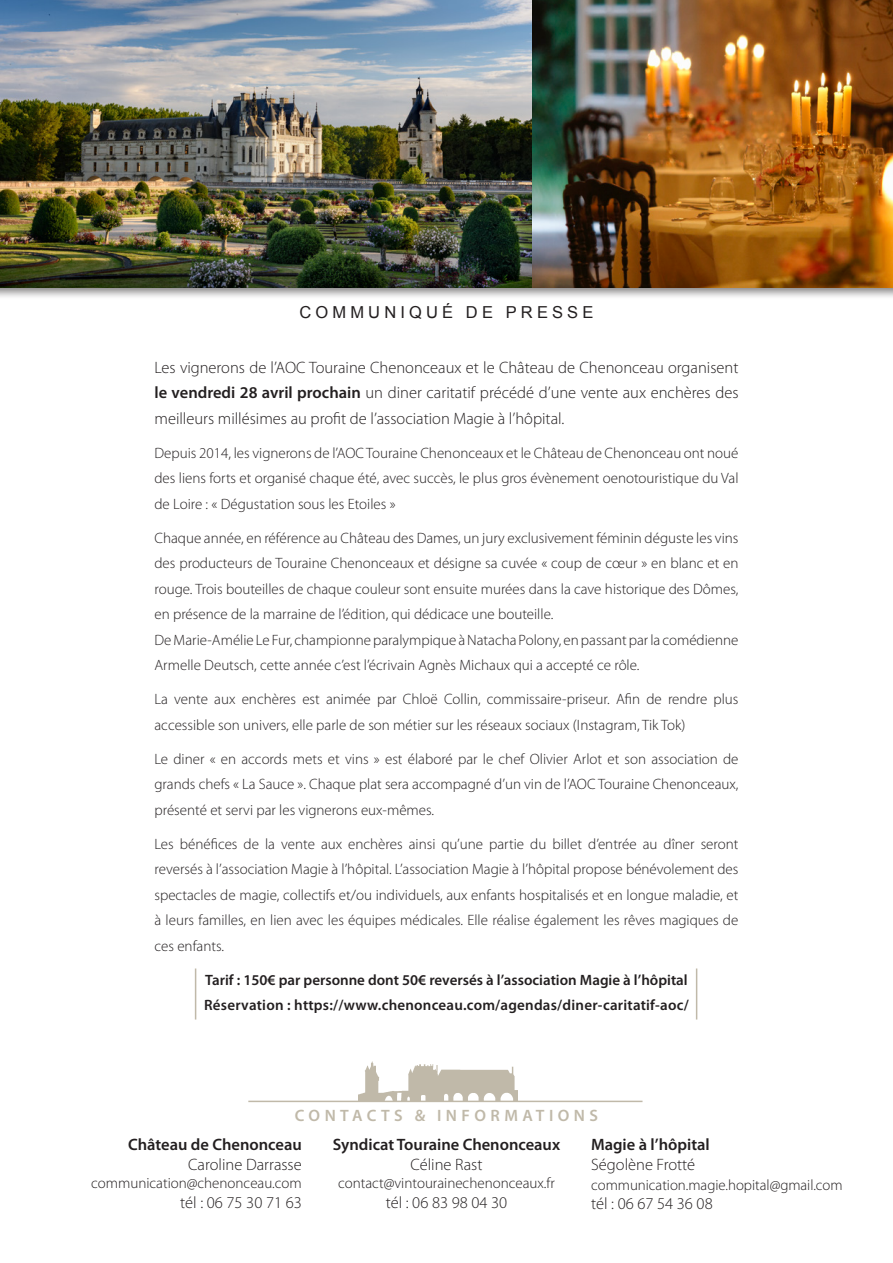
<style>
.page{position:relative;width:893px;height:1263px;background:#fff}
.page>*{position:absolute;margin:0;border:0;box-sizing:border-box;transform-origin:0 0}
.t1{font:300 16.5px/25.5px "Myriad Pro";color:#231f20;text-align:justify}
.t2{font:600 16.5px "Myriad Pro";color:#231f20}
.t3{font:600 16.5px "Myriad Pro";letter-spacing:.27em;color:#c0b9a9}
.t4{font:16.5px "Arial";letter-spacing:.25em;color:#231f20}
.t5{font:300 15px/25.5px "Myriad Pro";color:#231f20;text-align:justify}
.t6{font:600 15px "Myriad Pro";letter-spacing:.005em;color:#231f20}
.s1{font-weight:600}
</style>
<div class="page">
<div style="left:0;top:0;width:893px;height:299px;background:#231f20;opacity:.55"></div>
<img style="left:0;top:0;width:533px;height:287px">
<img style="left:533px;top:0;width:360px;height:287px">
<img style="left:358px;top:1061px;width:160px;height:40px">
<hr style="left:248px;top:1101px;width:394px;height:1px;background:#c0b9a9">
<hr style="left:195px;top:968px;width:1px;height:51px;background:#c0b9a9">
<hr style="left:696px;top:968px;width:1px;height:51px;background:#c0b9a9">
<p class="t4" style="left:300px;top:301px;width:295px">COMMUNIQUÉ DE PRESSE</p>
<p class="t1" style="left:154px;top:354px;width:585px">Les vignerons de l’AOC Touraine Chenonceaux et le Château de Chenonceau organisent <span class="s1">le vendredi 28 avril prochain</span> un diner caritatif précédé d’une vente aux enchères des meilleurs millésimes au profit de l’association Magie à l’hôpital.</p>
<p class="t5" style="left:154px;top:440px;width:585px">Depuis 2014, les vignerons de l’AOC Touraine Chenonceaux et le Château de Chenonceau ont noué des liens forts et organisé chaque été, avec succès, le plus gros évènement oenotouristique du Val de Loire : « Dégustation sous les Etoiles »</p>
<p class="t5" style="left:154px;top:525px;width:586px">Chaque année, en référence au Château des Dames, un jury exclusivement féminin déguste les vins des producteurs de Touraine Chenonceaux et désigne sa cuvée « coup de cœur » en blanc et en rouge. Trois bouteilles de chaque couleur sont ensuite murées dans la cave historique des Dômes, en présence de la marraine de l’édition, qui dédicace une bouteille.</p>
<p class="t5" style="left:154px;top:627px;width:586px">De Marie-Amélie Le Fur, championne paralympique à Natacha Polony, en passant par la comédienne<br>Armelle Deutsch, cette année c’est l’écrivain Agnès Michaux qui a accepté ce rôle.</p>
<p class="t5" style="left:154px;top:686px;width:585px">La vente aux enchères est animée par Chloë Collin, commissaire-priseur. Afin de rendre plus accessible son univers, elle parle de son métier sur les réseaux sociaux (Instagram, Tik Tok)</p>
<p class="t5" style="left:154px;top:746px;width:585px">Le diner « en accords mets et vins » est élaboré par le chef Olivier Arlot et son association de grands chefs « La Sauce ». Chaque plat sera accompagné d’un vin de l’AOC Touraine Chenonceaux, présenté et servi par les vignerons eux-mêmes.</p>
<p class="t5" style="left:154px;top:831px;width:585px">Les bénéfices de la vente aux enchères ainsi qu’une partie du billet d’entrée au dîner seront reversés à l’association Magie à l’hôpital. L’association Magie à l’hôpital propose bénévolement des spectacles de magie, collectifs et/ou individuels, aux enfants hospitalisés et en longue maladie, et à leurs familles, en lien avec les équipes médicales. Elle réalise également les rêves magiques de ces enfants.</p>
<p class="t6" style="left:205px;top:970px;width:484px">Tarif : 150€ par personne dont 50€ reversés à l’association Magie à l’hôpital</p>
<p class="t6" style="left:204px;top:996px;width:486px">Réservation : https://www.chenonceau.com/agendas/diner-caritatif-aoc/</p>
<p class="t3" style="left:295px;top:1105px;width:305px">CONTACTS &amp; INFORMATIONS</p>
<p class="t2" style="left:128px;top:1134px;width:175px">Château de Chenonceau</p>
<p class="t1" style="left:188px;top:1151px;width:115px">Caroline Darrasse</p>
<p class="t5" style="left:91px;top:1170px;width:212px">communication@chenonceau.com</p>
<p class="t1" style="left:180px;top:1189px;width:123px">tél : 06 75 30 71 63</p>
<p class="t2" style="left:333px;top:1134px;width:229px">Syndicat Touraine Chenonceaux</p>
<p class="t1" style="left:410px;top:1151px;width:74px">Céline Rast</p>
<p class="t5" style="left:338px;top:1170px;width:218px">contact@vintourainechenonceaux.fr</p>
<p class="t1" style="left:386px;top:1189px;width:123px">tél : 06 83 98 04 30</p>
<p class="t2" style="left:591px;top:1134px;width:120px">Magie à l’hôpital</p>
<p class="t1" style="left:591px;top:1151px;width:106px">Ségolène Frotté</p>
<p class="t5" style="left:591px;top:1171px;width:253px">communication.magie.hopital@gmail.com</p>
<p class="t1" style="left:591px;top:1191px;width:123px">tél : 06 67 54 36 08</p>
</div>
